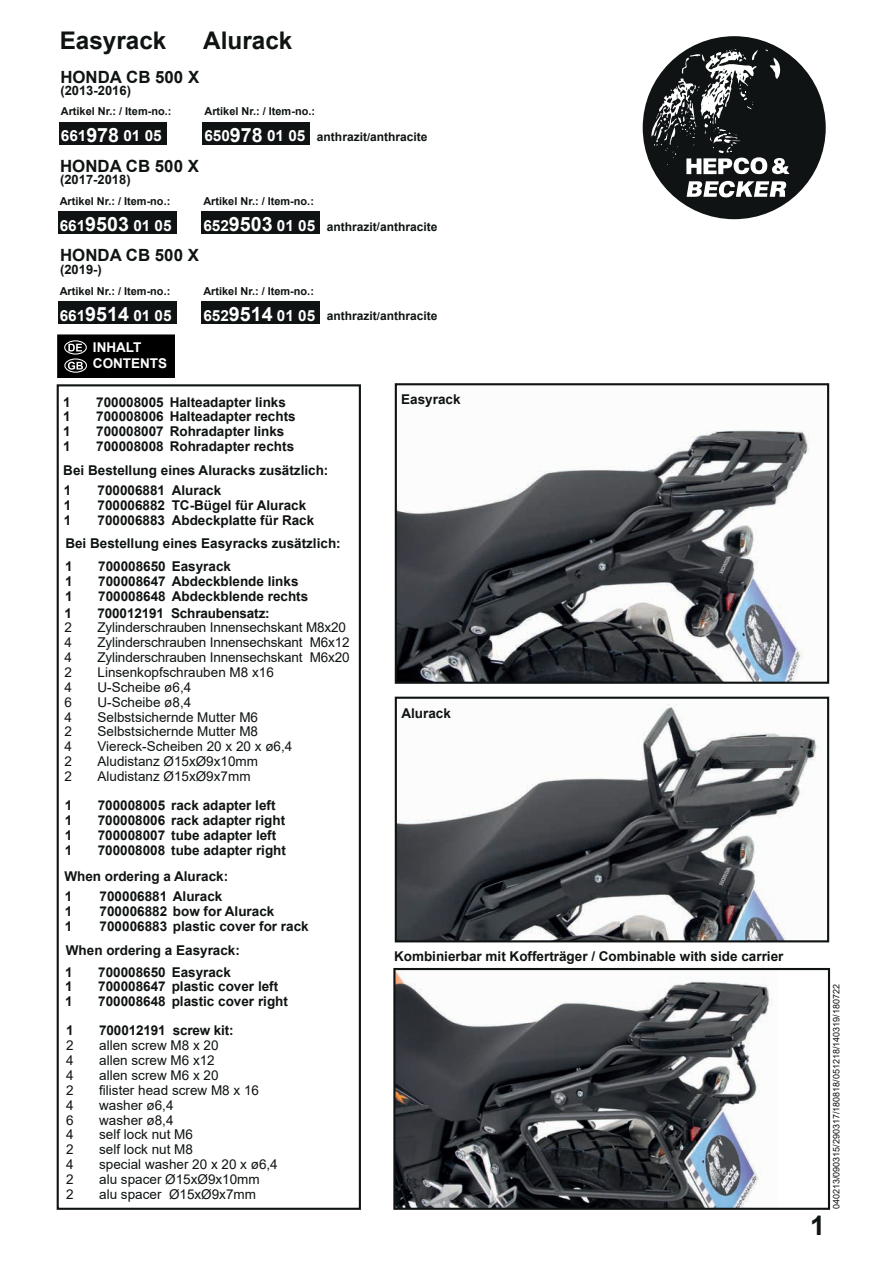
<style>
.page{position:relative;width:893px;height:1263px;background:#fff}
.page>*{position:absolute;margin:0;border:0;box-sizing:border-box;transform-origin:0 0}
.t1{font:700 27px "Arial";color:#0f1313}
.t2{font:700 24.3px "Arial";color:#0f1313}
.t3{font:700 16.8px "Arial";color:#0f1313}
.t4{font:700 15.3px "Arial";color:#fff}
.t5{font:700 13.5px "Arial";color:#0f1313}
.t6{font:13.5px "Arial";color:#0f1313}
.t7{font:700 13.5px/16.2px "Arial";color:#fff}
.t8{font:700 12.9px "Arial";color:#0f1313}
.t9{font:700 12px "Arial";color:#0f1313}
.t10{font:700 10.95px "Arial";color:#0f1313}
.t11{font:9px "Arial";color:#0f1313}
.s1{font-size:19.65px}
.s2{font-size:15.3px;color:#fff}
.s3{font-size:19.65px;color:#fff}
.s4{font-size:10.95px}
</style>
<div class="page">
<img style="left:396px;top:971px;width:377px;height:236px">
<div style="left:393px;top:968px;width:437px;height:242px;border:2px solid #0f1313"></div>
<img style="left:398px;top:704px;width:419px;height:235px">
<div style="left:395px;top:697px;width:434px;height:245px;border:2px solid #0f1313"></div>
<img style="left:398px;top:430px;width:412px;height:251px">
<div style="left:395px;top:383px;width:434px;height:301px;border:2px solid #0f1313"></div>
<div style="left:57px;top:384px;width:304px;height:826px;border:2px solid #0f1313"></div>
<div style="left:643px;top:36px;width:183px;height:183px;background:#0f1313;border-radius:50%"></div>
<svg style="left:687px;top:181px;width:99px;height:16px"></svg>
<svg style="left:650px;top:49px;width:139px;height:125px"></svg>
<div style="left:59px;top:122px;width:108px;height:23px;background:#0f1313"></div>
<div style="left:202px;top:122px;width:108px;height:23px;background:#0f1313"></div>
<div style="left:58px;top:212px;width:119px;height:22px;background:#0f1313"></div>
<div style="left:201px;top:212px;width:118px;height:22px;background:#0f1313"></div>
<div style="left:58px;top:301px;width:119px;height:23px;background:#0f1313"></div>
<div style="left:201px;top:301px;width:118px;height:23px;background:#0f1313"></div>
<div style="left:57px;top:335px;width:118px;height:43px;background:#000001"></div>
<svg style="left:68px;top:344px;width:14px;height:7px"></svg>
<svg style="left:68px;top:362px;width:15px;height:8px"></svg>
<div style="left:64px;top:340px;width:23px;height:15px;border:1px solid #fff;border-radius:50%"></div>
<div style="left:64px;top:358px;width:23px;height:15px;border:1px solid #fff;border-radius:50%"></div>
<h2 class="t2" style="left:60px;top:24px;width:108px">Easyrack</h2>
<h2 class="t2" style="left:203px;top:24px;width:91px">Alurack</h2>
<p class="t3" style="left:60px;top:65px;width:140px">HONDA CB 500 X</p>
<p class="t8" style="left:60px;top:82px;width:72px">(2013-2016)</p>
<p class="t10" style="left:61px;top:104px;width:112px">Artikel Nr.: / Item-no.:</p>
<p class="t4" style="left:61px;top:125px;width:102px">661<span class="s1">978</span> 01 05</p>
<p class="t10" style="left:204px;top:104px;width:112px">Artikel Nr.: / Item-no.:</p>
<p class="t9" style="left:204px;top:128px;width:225px"><span class="s2">650</span><span class="s3">978</span> <span class="s2">01 05</span> anthrazit<span class="s4">/</span>anthracite</p>
<p class="t3" style="left:60px;top:154px;width:140px">HONDA CB 500 X</p>
<p class="t8" style="left:60px;top:170px;width:72px">(2017-2018)</p>
<p class="t10" style="left:60px;top:193px;width:112px">Artikel Nr.: / Item-no.:</p>
<p class="t4" style="left:60px;top:215px;width:113px">661<span class="s1">9503</span> 01 05</p>
<p class="t10" style="left:203px;top:193px;width:112px">Artikel Nr.: / Item-no.:</p>
<p class="t9" style="left:203px;top:218px;width:236px"><span class="s2">652</span><span class="s3">9503</span> <span class="s2">01 05</span> anthrazit<span class="s4">/</span>anthracite</p>
<p class="t3" style="left:60px;top:243px;width:140px">HONDA CB 500 X</p>
<p class="t8" style="left:60px;top:260px;width:43px">(2019-)</p>
<p class="t10" style="left:60px;top:283px;width:112px">Artikel Nr.: / Item-no.:</p>
<p class="t4" style="left:60px;top:304px;width:113px">661<span class="s1">9514</span> 01 05</p>
<p class="t7" style="left:93px;top:339px;width:76px">INHALT<br>CONTENTS</p>
<p class="t10" style="left:203px;top:283px;width:112px">Artikel Nr.: / Item-no.:</p>
<p class="t9" style="left:203px;top:307px;width:236px"><span class="s2">652</span><span class="s3">9514</span> <span class="s2">01 05</span> anthrazit<span class="s4">/</span>anthracite</p>
<p class="t5" style="left:63px;top:392px;width:9px">1</p>
<p class="t5" style="left:96px;top:392px;width:191px">700008005 Halteadapter links</p>
<p class="t5" style="left:63px;top:407px;width:9px">1</p>
<p class="t5" style="left:96px;top:407px;width:201px">700008006 Halteadapter rechts</p>
<p class="t5" style="left:63px;top:422px;width:9px">1</p>
<p class="t5" style="left:96px;top:422px;width:190px">700008007 Rohradapter links</p>
<p class="t5" style="left:63px;top:437px;width:9px">1</p>
<p class="t5" style="left:96px;top:437px;width:200px">700008008 Rohradapter rechts</p>
<p class="t5" style="left:63px;top:461px;width:267px">Bei Bestellung eines Aluracks zusätzlich:</p>
<p class="t5" style="left:64px;top:480px;width:9px">1</p>
<p class="t5" style="left:98px;top:480px;width:125px">700006881 Alurack</p>
<p class="t5" style="left:64px;top:495px;width:9px">1</p>
<p class="t5" style="left:98px;top:495px;width:210px">700006882 TC-Bügel für Alurack</p>
<p class="t5" style="left:64px;top:510px;width:9px">1</p>
<p class="t5" style="left:98px;top:510px;width:218px">700006883 Abdeckplatte für Rack</p>
<p class="t5" style="left:65px;top:533px;width:277px">Bei Bestellung eines Easyracks zusätzlich:</p>
<p class="t5" style="left:65px;top:557px;width:9px">1</p>
<p class="t5" style="left:98px;top:557px;width:134px">700008650 Easyrack</p>
<p class="t5" style="left:65px;top:572px;width:9px">1</p>
<p class="t5" style="left:98px;top:572px;width:202px">700008647 Abdeckblende links</p>
<p class="t5" style="left:65px;top:587px;width:9px">1</p>
<p class="t5" style="left:98px;top:587px;width:212px">700008648 Abdeckblende rechts</p>
<p class="t5" style="left:65px;top:603px;width:9px">1</p>
<p class="t5" style="left:98px;top:603px;width:174px">700012191 Schraubensatz:</p>
<p class="t6" style="left:65px;top:618px;width:9px">2</p>
<p class="t6" style="left:98px;top:618px;width:250px">Zylinderschrauben Innensechskant M8x20</p>
<p class="t6" style="left:65px;top:633px;width:9px">4</p>
<p class="t6" style="left:98px;top:633px;width:254px">Zylinderschrauben Innensechskant M6x12</p>
<p class="t6" style="left:65px;top:648px;width:9px">4</p>
<p class="t6" style="left:98px;top:648px;width:254px">Zylinderschrauben Innensechskant M6x20</p>
<p class="t6" style="left:65px;top:663px;width:9px">2</p>
<p class="t6" style="left:98px;top:663px;width:178px">Linsenkopfschrauben M8 x16</p>
<p class="t6" style="left:65px;top:678px;width:9px">4</p>
<p class="t6" style="left:98px;top:678px;width:95px">U-Scheibe ø6,4</p>
<p class="t6" style="left:65px;top:693px;width:9px">6</p>
<p class="t6" style="left:98px;top:693px;width:95px">U-Scheibe ø8,4</p>
<p class="t6" style="left:65px;top:707px;width:9px">4</p>
<p class="t6" style="left:98px;top:707px;width:162px">Selbstsichernde Mutter M6</p>
<p class="t6" style="left:65px;top:722px;width:9px">2</p>
<p class="t6" style="left:98px;top:722px;width:162px">Selbstsichernde Mutter M8</p>
<p class="t6" style="left:65px;top:737px;width:9px">4</p>
<p class="t6" style="left:98px;top:737px;width:196px">Viereck-Scheiben 20 x 20 x ø6,4</p>
<p class="t6" style="left:65px;top:752px;width:9px">2</p>
<p class="t6" style="left:98px;top:752px;width:162px">Aludistanz Ø15xØ9x10mm</p>
<p class="t6" style="left:65px;top:767px;width:9px">2</p>
<p class="t6" style="left:98px;top:767px;width:155px">Aludistanz Ø15xØ9x7mm</p>
<p class="t5" style="left:65px;top:796px;width:9px">1</p>
<p class="t5" style="left:98px;top:796px;width:179px">700008005 rack adapter left</p>
<p class="t5" style="left:65px;top:811px;width:9px">1</p>
<p class="t5" style="left:98px;top:811px;width:189px">700008006 rack adapter right</p>
<p class="t5" style="left:65px;top:826px;width:9px">1</p>
<p class="t5" style="left:98px;top:826px;width:180px">700008007 tube adapter left</p>
<p class="t5" style="left:65px;top:840px;width:9px">1</p>
<p class="t5" style="left:98px;top:840px;width:190px">700008008 tube adapter right</p>
<p class="t5" style="left:64px;top:867px;width:165px">When ordering a Alurack:</p>
<p class="t5" style="left:65px;top:887px;width:9px">1</p>
<p class="t5" style="left:100px;top:887px;width:124px">700006881 Alurack</p>
<p class="t5" style="left:65px;top:902px;width:9px">1</p>
<p class="t5" style="left:100px;top:902px;width:176px">700006882 bow for Alurack</p>
<p class="t5" style="left:65px;top:917px;width:9px">1</p>
<p class="t5" style="left:100px;top:917px;width:211px">700006883 plastic cover for rack</p>
<p class="t5" style="left:66px;top:941px;width:176px">When ordering a Easyrack:</p>
<p class="t5" style="left:65px;top:962px;width:9px">1</p>
<p class="t5" style="left:98px;top:962px;width:134px">700008650 Easyrack</p>
<p class="t5" style="left:65px;top:977px;width:9px">1</p>
<p class="t5" style="left:98px;top:977px;width:182px">700008647 plastic cover left</p>
<p class="t5" style="left:65px;top:992px;width:9px">1</p>
<p class="t5" style="left:98px;top:992px;width:191px">700008648 plastic cover right</p>
<p class="t5" style="left:66px;top:1021px;width:9px">1</p>
<p class="t5" style="left:99px;top:1021px;width:136px">700012191 screw kit:</p>
<p class="t6" style="left:66px;top:1036px;width:9px">2</p>
<p class="t6" style="left:99px;top:1036px;width:121px">allen screw M8 x 20</p>
<p class="t6" style="left:66px;top:1051px;width:9px">4</p>
<p class="t6" style="left:99px;top:1051px;width:117px">allen screw M6 x12</p>
<p class="t6" style="left:66px;top:1066px;width:9px">4</p>
<p class="t6" style="left:99px;top:1066px;width:121px">allen screw M6 x 20</p>
<p class="t6" style="left:66px;top:1081px;width:9px">2</p>
<p class="t6" style="left:99px;top:1081px;width:161px">filister head screw M8 x 16</p>
<p class="t6" style="left:66px;top:1095px;width:9px">4</p>
<p class="t6" style="left:99px;top:1095px;width:76px">washer ø6,4</p>
<p class="t6" style="left:66px;top:1110px;width:9px">6</p>
<p class="t6" style="left:99px;top:1110px;width:76px">washer ø8,4</p>
<p class="t6" style="left:66px;top:1125px;width:9px">4</p>
<p class="t6" style="left:99px;top:1125px;width:95px">self lock nut M6</p>
<p class="t6" style="left:66px;top:1140px;width:9px">2</p>
<p class="t6" style="left:99px;top:1140px;width:95px">self lock nut M8</p>
<p class="t6" style="left:66px;top:1155px;width:9px">4</p>
<p class="t6" style="left:99px;top:1155px;width:180px">special washer 20 x 20 x ø6,4</p>
<p class="t6" style="left:66px;top:1170px;width:9px">2</p>
<p class="t6" style="left:99px;top:1170px;width:162px">alu spacer Ø15xØ9x10mm</p>
<p class="t6" style="left:66px;top:1185px;width:9px">2</p>
<p class="t6" style="left:99px;top:1185px;width:158px">alu spacer Ø15xØ9x7mm</p>
<p class="t5" style="left:401px;top:389px;width:61px">Easyrack</p>
<p class="t5" style="left:401px;top:704px;width:51px">Alurack</p>
<p class="t5" style="left:394px;top:947px;width:391px">Kombinierbar mit Kofferträger / Combinable with side carrier</p>
<h1 class="t1" style="left:810px;top:1206px;width:17px">1</h1>
<p class="t11" style="left:830px;top:1209px;width:227px;rotate:-90deg">040213/090315/290317/180818/051218/140319/180722</p>
</div>
